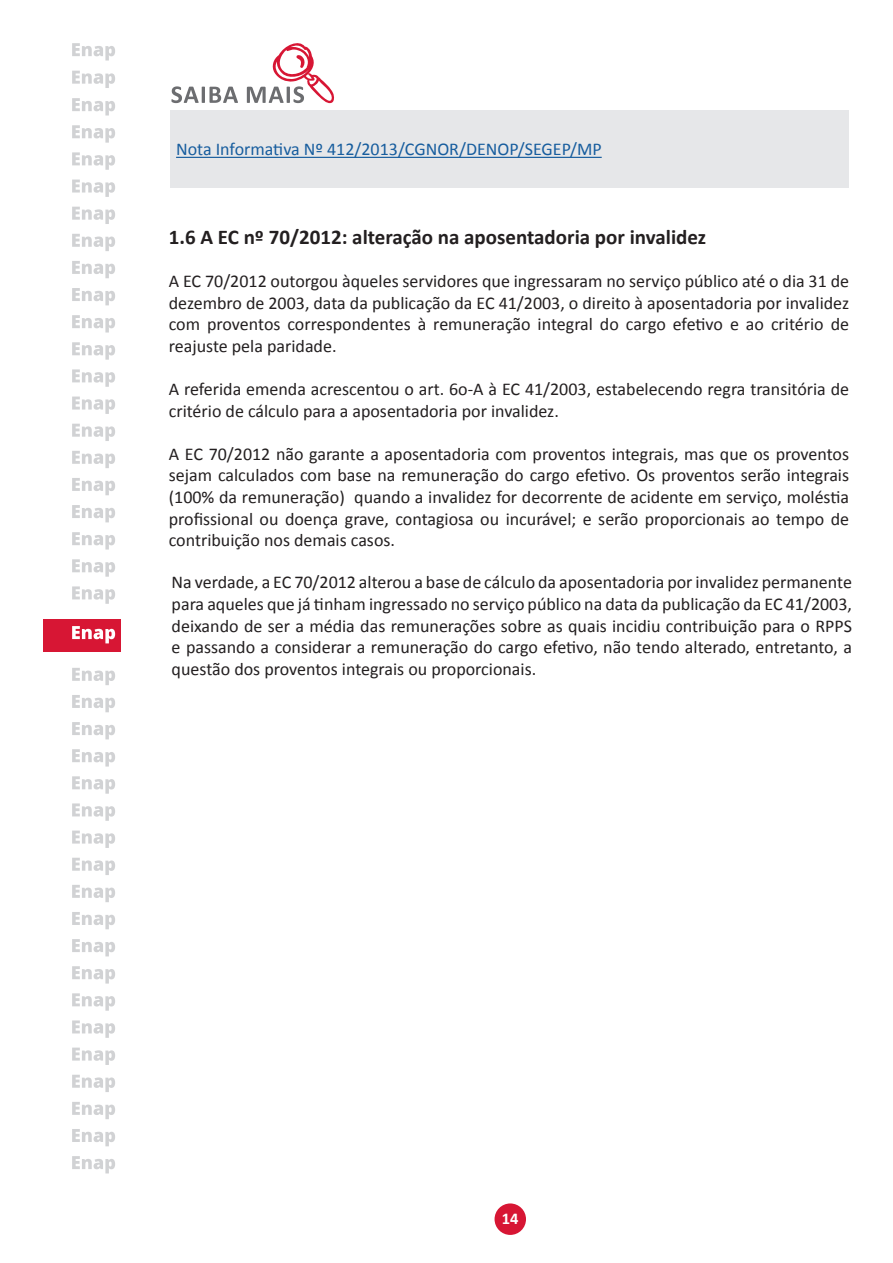
<style>
.page{position:relative;width:893px;height:1263px;background:#fff}
.page>*{position:absolute;margin:0;border:0;box-sizing:border-box;transform-origin:0 0}
.t1{font:700 21px "Calibri";color:#231f20}
.t2{font:18px/21.6px "Calibri";color:#231f20;text-align:justify}
.t3{font:18px "Calibri";color:#175d9e}
.t4{font:700 16.5px "Calibri";color:#fff}
</style>
<div class="page">
<div style="left:495px;top:1203px;width:31px;height:32px;background:#d71634;border-radius:50%"></div>
<div style="left:44px;top:619px;width:77px;height:32px;background:#d71634"></div>
<svg style="left:72px;top:626px;width:43px;height:17px"></svg>
<svg style="left:72px;top:98px;width:43px;height:17px"></svg>
<svg style="left:72px;top:125px;width:43px;height:18px"></svg>
<svg style="left:72px;top:152px;width:43px;height:18px"></svg>
<svg style="left:72px;top:180px;width:43px;height:17px"></svg>
<svg style="left:72px;top:207px;width:43px;height:17px"></svg>
<svg style="left:72px;top:234px;width:43px;height:17px"></svg>
<svg style="left:72px;top:261px;width:43px;height:17px"></svg>
<svg style="left:72px;top:288px;width:43px;height:17px"></svg>
<svg style="left:72px;top:315px;width:43px;height:17px"></svg>
<svg style="left:72px;top:342px;width:43px;height:18px"></svg>
<svg style="left:72px;top:369px;width:43px;height:18px"></svg>
<svg style="left:72px;top:397px;width:43px;height:17px"></svg>
<svg style="left:72px;top:424px;width:43px;height:17px"></svg>
<svg style="left:72px;top:451px;width:43px;height:17px"></svg>
<svg style="left:72px;top:478px;width:43px;height:17px"></svg>
<svg style="left:72px;top:505px;width:43px;height:17px"></svg>
<svg style="left:72px;top:532px;width:43px;height:17px"></svg>
<svg style="left:72px;top:559px;width:43px;height:18px"></svg>
<svg style="left:72px;top:586px;width:43px;height:18px"></svg>
<svg style="left:72px;top:668px;width:43px;height:17px"></svg>
<svg style="left:72px;top:695px;width:43px;height:17px"></svg>
<svg style="left:72px;top:722px;width:43px;height:17px"></svg>
<svg style="left:72px;top:749px;width:43px;height:17px"></svg>
<svg style="left:72px;top:776px;width:43px;height:18px"></svg>
<svg style="left:72px;top:803px;width:43px;height:18px"></svg>
<svg style="left:72px;top:830px;width:43px;height:18px"></svg>
<svg style="left:72px;top:858px;width:43px;height:17px"></svg>
<svg style="left:72px;top:885px;width:43px;height:17px"></svg>
<svg style="left:72px;top:912px;width:43px;height:17px"></svg>
<svg style="left:72px;top:939px;width:43px;height:17px"></svg>
<svg style="left:72px;top:966px;width:43px;height:17px"></svg>
<svg style="left:72px;top:993px;width:43px;height:18px"></svg>
<svg style="left:72px;top:1020px;width:43px;height:18px"></svg>
<svg style="left:72px;top:1047px;width:43px;height:18px"></svg>
<svg style="left:72px;top:1075px;width:43px;height:17px"></svg>
<svg style="left:72px;top:1102px;width:43px;height:17px"></svg>
<svg style="left:72px;top:1129px;width:43px;height:17px"></svg>
<svg style="left:72px;top:1156px;width:43px;height:17px"></svg>
<svg style="left:72px;top:71px;width:43px;height:17px"></svg>
<svg style="left:72px;top:43px;width:43px;height:18px"></svg>
<svg style="left:171px;top:86px;width:67px;height:17px"></svg>
<svg style="left:247px;top:43px;width:87px;height:61px"></svg>
<div style="left:170px;top:110px;width:679px;height:77px;background:#e6e7e9"></div>
<hr style="left:176px;top:157px;width:426px;height:1px;background:#175d9e">
<p class="t3" style="left:176px;top:138px;width:427px">Nota Informativa Nº 412/2013/CGNOR/DENOP/SEGEP/MP</p>
<p class="t1" style="left:169px;top:223px;width:539px">1.6 A EC nº 70/2012: alteração na aposentadoria por invalidez</p>
<p class="t2" style="left:169px;top:270px;width:682px">A EC 70/2012 outorgou àqueles servidores que ingressaram no serviço público até o dia 31 de dezembro de 2003, data da publicação da EC 41/2003, o direito à aposentadoria por invalidez com proventos correspondentes à remuneração integral do cargo efetivo e ao critério de reajuste pela paridade.</p>
<p class="t2" style="left:169px;top:378px;width:682px">A referida emenda acrescentou o art. 6o-A à EC 41/2003, estabelecendo regra transitória de critério de cálculo para a aposentadoria por invalidez.</p>
<p class="t2" style="left:169px;top:443px;width:682px">A EC 70/2012 não garante a aposentadoria com proventos integrais, mas que os proventos sejam calculados com base na remuneração do cargo efetivo. Os proventos serão integrais (100% da remuneração) quando a invalidez for decorrente de acidente em serviço, moléstia profissional ou doença grave, contagiosa ou incurável; e serão proporcionais ao tempo de contribuição nos demais casos.</p>
<p class="t2" style="left:172px;top:572px;width:682px">Na verdade, a EC 70/2012 alterou a base de cálculo da aposentadoria por invalidez permanente para aqueles que já tinham ingressado no serviço público na data da publicação da EC 41/2003, deixando de ser a média das remunerações sobre as quais incidiu contribuição para o RPPS e passando a considerar a remuneração do cargo efetivo, não tendo alterado, entretanto, a questão dos proventos integrais ou proporcionais.</p>
<p class="t4" style="left:502px;top:1208px;width:18px">14</p>
</div>
